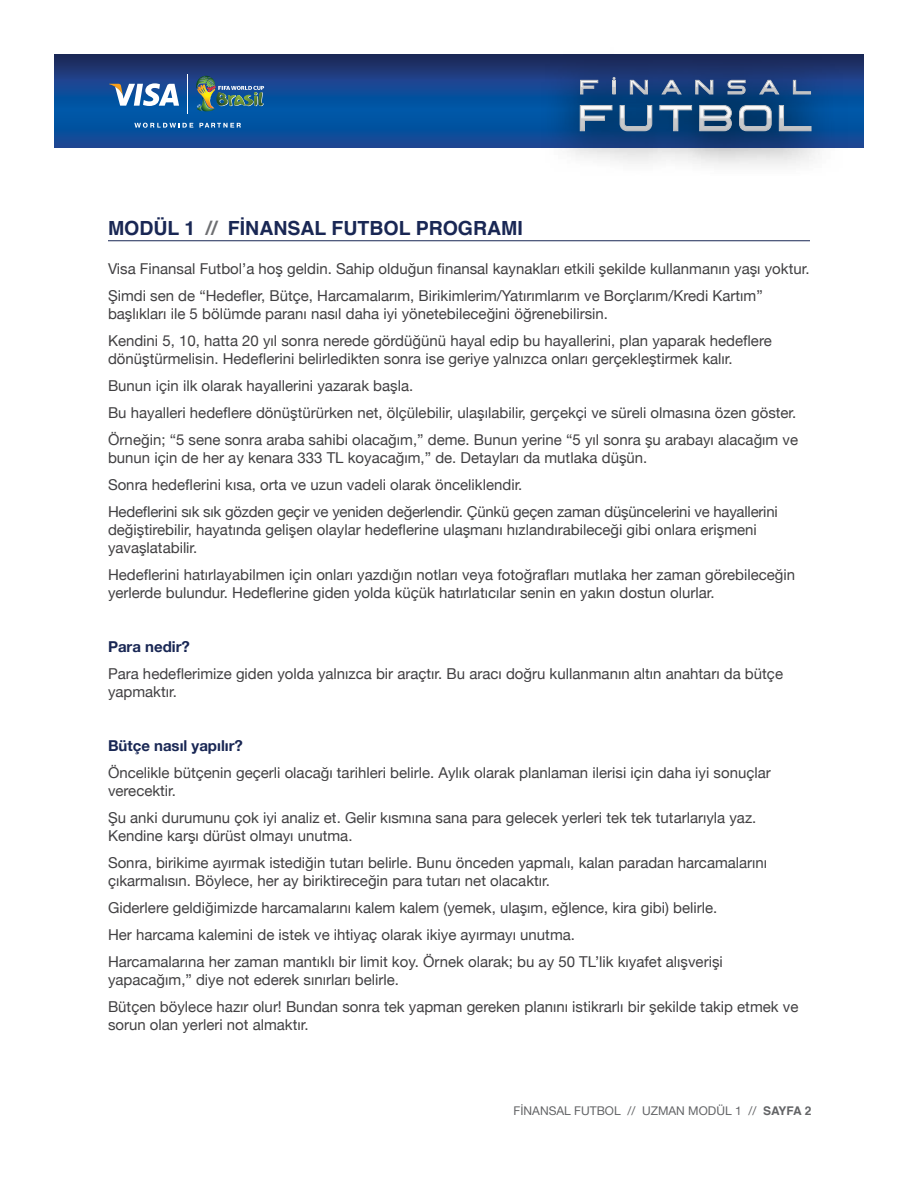
<style>
.page{position:relative;width:918px;height:1188px;background:#fff}
.page>*{position:absolute;margin:0;border:0;box-sizing:border-box;transform-origin:0 0}
.t1{font:700 19.5px "Helvetica";color:#192754}
.t2{font:15px/27px "Helvetica Neue";color:#414042}
.t3{font:700 15px "Helvetica Neue";color:#192754}
.t4{font:12px "Helvetica Neue";color:#636466}
.s1{color:#6d6e71}
.s2{font-family:"Helvetica";font-weight:700}
</style>
<div class="page">
<hr style="left:108px;top:240px;width:702px;height:1px;background:#192754">
<svg style="left:54px;top:54px;width:810px;height:94px;background:#10468e"></svg>
<svg style="left:199px;top:123px;width:42px;height:5px"></svg>
<svg style="left:134px;top:123px;width:59px;height:5px"></svg>
<img style="left:195px;top:76px;width:69px;height:36px">
<svg style="left:109px;top:83px;width:70px;height:23px"></svg>
<hr style="left:187px;top:74px;width:1px;height:39px;background:#fff">
<div style="left:541px;top:48px;width:307px;height:130px;background:#000;opacity:.75"></div>
<svg style="left:580px;top:80px;width:18px;height:14px"></svg>
<svg style="left:630px;top:80px;width:18px;height:14px"></svg>
<svg style="left:662px;top:80px;width:19px;height:14px"></svg>
<svg style="left:695px;top:80px;width:18px;height:14px"></svg>
<svg style="left:728px;top:80px;width:18px;height:14px"></svg>
<svg style="left:759px;top:80px;width:20px;height:14px"></svg>
<svg style="left:793px;top:80px;width:18px;height:14px"></svg>
<svg style="left:580px;top:105px;width:32px;height:26px"></svg>
<svg style="left:620px;top:105px;width:32px;height:26px"></svg>
<svg style="left:660px;top:105px;width:32px;height:26px"></svg>
<svg style="left:699px;top:105px;width:33px;height:26px"></svg>
<svg style="left:739px;top:105px;width:33px;height:26px"></svg>
<svg style="left:779px;top:105px;width:32px;height:26px"></svg>
<svg style="left:613px;top:77px;width:2px;height:17px"></svg>
<h1 class="t1" style="left:108px;top:212px;width:416px">MODÜL 1 <span class="s1">//</span> FİNANSAL FUTBOL PROGRAMI</h1>
<p class="t2" style="left:108px;top:256px;width:703px">Visa Finansal Futbol’a hoş geldin. Sahip olduğun finansal kaynakları etkili şekilde kullanmanın yaşı yoktur.<br>Şimdi sen de “Hedefler, Bütçe, Harcamalarım, Birikimlerim/Yatırımlarım ve Borçlarım/Kredi Kartım”</p>
<p class="t2" style="left:108px;top:301px;width:665px">başlıkları ile 5 bölümde paranı nasıl daha iyi yönetebileceğini öğrenebilirsin.<br>Kendini 5, 10, hatta 20 yıl sonra nerede gördüğünü hayal edip bu hayallerini, plan yaparak hedeflere</p>
<p class="t2" style="left:108px;top:346px;width:692px">dönüştürmelisin. Hedeflerini belirledikten sonra ise geriye yalnızca onları gerçekleştirmek kalır.<br>Bunun için ilk olarak hayallerini yazarak başla.<br>Bu hayalleri hedeflere dönüştürürken net, ölçülebilir, ulaşılabilir, gerçekçi ve süreli olmasına özen göster.<br>Örneğin; “5 sene sonra araba sahibi olacağım,” deme. Bunun yerine “5 yıl sonra şu arabayı alacağım ve</p>
<p class="t2" style="left:108px;top:445px;width:671px">bunun için de her ay kenara 333 TL koyacağım,” de. Detayları da mutlaka düşün.<br>Sonra hedeflerini kısa, orta ve uzun vadeli olarak önceliklendir.<br>Hedeflerini sık sık gözden geçir ve yeniden değerlendir. Çünkü geçen zaman düşüncelerini ve hayallerini</p>
<p class="t2" style="left:108px;top:521px;width:650px;line-height:18px">değiştirebilir, hayatında gelişen olaylar hedeflerine ulaşmanı hızlandırabileceği gibi onlara erişmeni yavaşlatabilir.</p>
<p class="t2" style="left:108px;top:566px;width:689px;line-height:18px">Hedeflerini hatırlayabilmen için onları yazdığın notları veya fotoğrafları mutlaka her zaman görebileceğin yerlerde bulundur. Hedeflerine giden yolda küçük hatırlatıcılar senin en yakın dostun olurlar.</p>
<p class="t3" style="left:108px;top:634px;width:83px">Para nedir?</p>
<p class="t2" style="left:108px;top:665px;width:677px;line-height:18px">Para hedeflerimize giden yolda yalnızca bir araçtır. Bu aracı doğru kullanmanın altın anahtarı da bütçe yapmaktır.</p>
<p class="t3" style="left:108px;top:733px;width:136px">Bütçe nasıl yapılır?</p>
<p class="t2" style="left:108px;top:764px;width:664px;line-height:18px">Öncelikle bütçenin geçerli olacağı tarihleri belirle. Aylık olarak planlaman ilerisi için daha iyi sonuçlar verecektir.</p>
<p class="t2" style="left:108px;top:809px;width:650px;line-height:18px">Şu anki durumunu çok iyi analiz et. Gelir kısmına sana para gelecek yerleri tek tek tutarlarıyla yaz.<br>Kendine karşı dürüst olmayı unutma.</p>
<p class="t2" style="left:108px;top:854px;width:661px;line-height:18px">Sonra, birikime ayırmak istediğin tutarı belirle. Bunu önceden yapmalı, kalan paradan harcamalarını çıkarmalısın. Böylece, her ay biriktireceğin para tutarı net olacaktır.</p>
<p class="t2" style="left:108px;top:895px;width:616px">Giderlere geldiğimizde harcamalarını kalem kalem (yemek, ulaşım, eğlence, kira gibi) belirle.<br>Her harcama kalemini de istek ve ihtiyaç olarak ikiye ayırmayı unutma.<br>Harcamalarına her zaman mantıklı bir limit koy. Örnek olarak; bu ay 50 TL’lik kıyafet alışverişi</p>
<p class="t2" style="left:108px;top:967px;width:692px">yapacağım,” diye not ederek sınırları belirle.<br>Bütçen böylece hazır olur! Bundan sonra tek yapman gereken planını istikrarlı bir şekilde takip etmek ve</p>
<p class="t2" style="left:108px;top:1012px;width:202px">sorun olan yerleri not almaktır.</p>
<p class="t4" style="left:514px;top:1102px;width:299px">FİNANSAL FUTBOL // UZMAN MODÜL 1 // <span class="s2">SAYFA 2</span></p>
</div>
